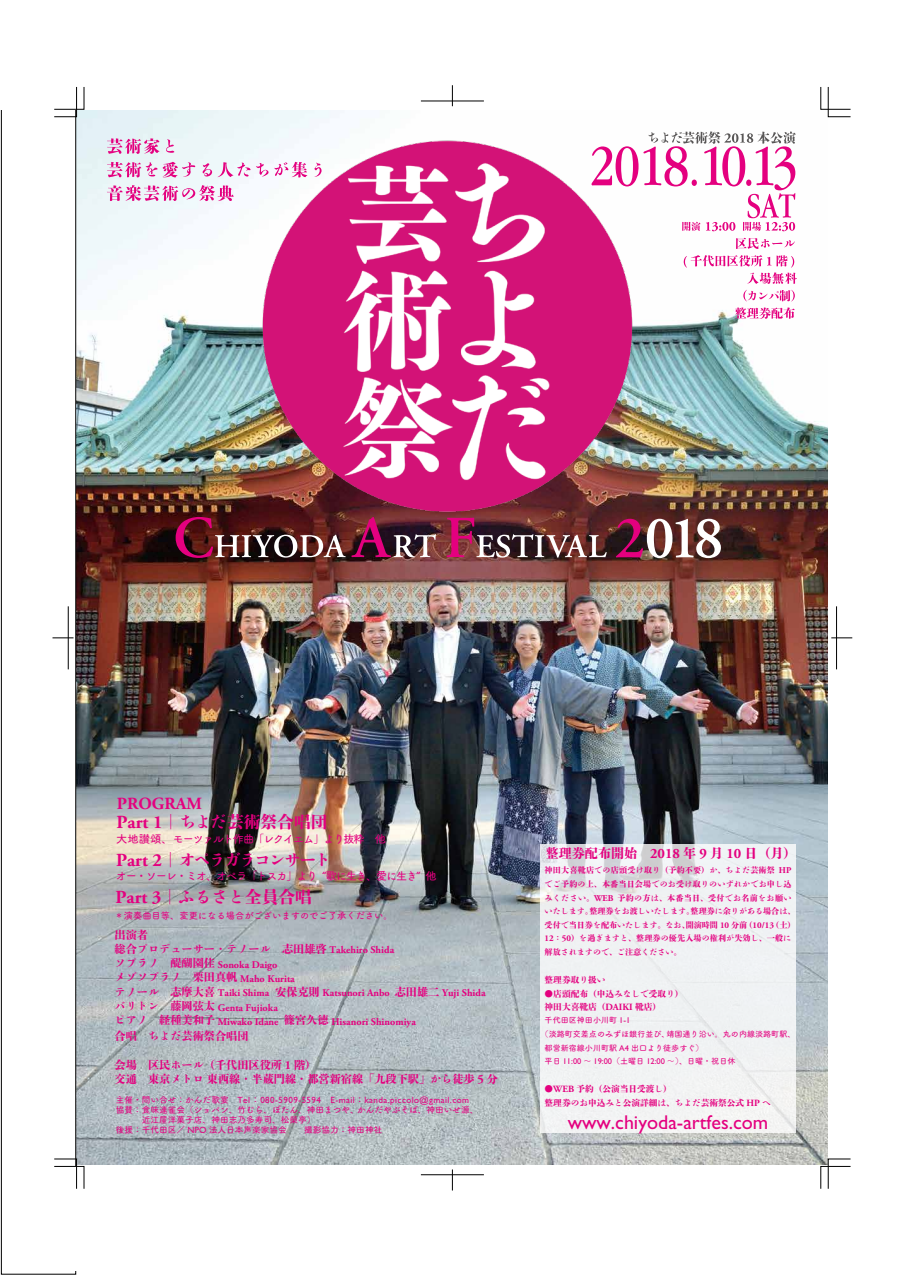
<style>
.page{position:relative;width:903px;height:1278px;background:#fff}
.page>*{position:absolute;margin:0;border:0;box-sizing:border-box;transform-origin:0 0}
.t1{font:19.95px "Gill Sans";color:#e4007f}
.t2{font:700 17.06px "Adobe Garamond Pro";color:#e4007f}
.t3{font:16.71px "Shuei Shogo M Std H";letter-spacing:-.005em;color:#e4007f}
.t4{font:16.71px "Shuei Shogo M Std H";letter-spacing:-.1em;color:#e4007f}
.t5{font:13.04px "Shuei Shogo M Std H";color:#e4007f}
.t6{font:11.2px/14.3px "Shuei Shogo M Std H";color:#e4007f}
.t7{font:11.2px "Tsuku A Rd Gothic Std D";letter-spacing:-.1em;color:#e4007f}
.t8{font:700 10.24px/14.3px "Adobe Garamond Pro";color:#e4007f}
.t9{font:9.28px "Tsuku A Rd Gothic Std D";letter-spacing:-.005em;color:#e4007f}
.t10{font:9.01px "Gill Sans";letter-spacing:.05em;color:#e4007f}
.t11{font:8.66px/9.9px "Tsuku B Rd Gothic Std D";color:#e4007f}
.t12{font:8.66px/13.7px "Shuei Shogo M Std H";color:#e4007f}
.t13{font:8.05px/13.7px "Shuei Shogo M Std H";letter-spacing:.015em;color:#e4007f}
.t14{font:8.05px "Tsuku B Rd Gothic Std D";color:#e4007f}
.s1{font-family:"Adobe Garamond Pro";font-weight:700;font-size:18.38px}
.s2{font-family:"Adobe Garamond Pro";font-weight:700;font-size:10.24px}
.s3{font-family:"Shuei Shogo M Std H";font-weight:400;font-size:11.2px}
.s4{font-family:"Adobe Garamond Pro";font-weight:700;font-size:12.25px}
.s5{font-family:"Tsuku B Rd Gothic Std D";font-size:8.66px}
.s6{font-family:"Gill Sans";font-size:9.01px}
.s7{font-family:"Adobe Garamond Pro";font-weight:700;font-size:14.35px}
.s8{font-family:"Adobe Garamond Pro";font-weight:700;font-size:8.84px}
.s9{font-family:"Adobe Garamond Pro";font-weight:700;font-size:9.54px}
.s10{font-family:"Gill Sans";font-size:8.4px}
</style>
<div class="page">
<img style="left:76px;top:109px;width:752px;height:1055px">
<img style="left:203px;top:109px;width:491px;height:463px">
<div style="left:1px;top:0;width:75px;height:1274px;border:1px solid #000"></div>
<div style="left:0;top:0;width:901px;height:109px;background:#fff"></div>
<div style="left:12px;top:1166px;width:885px;height:104px;background:#fff"></div>
<svg style="left:54px;top:1158px;width:30px;height:30px"></svg>
<svg style="left:54px;top:87px;width:30px;height:30px"></svg>
<svg style="left:820px;top:87px;width:31px;height:30px"></svg>
<svg style="left:820px;top:1158px;width:31px;height:30px"></svg>
<svg style="left:52px;top:637px;width:21px;height:1px"></svg>
<hr style="left:68px;top:606px;width:1px;height:63px;background:#000">
<svg style="left:831px;top:637px;width:21px;height:1px"></svg>
<hr style="left:836px;top:606px;width:1px;height:63px;background:#000">
<hr style="left:421px;top:101px;width:63px;height:1px;background:#000">
<svg style="left:452px;top:85px;width:1px;height:21px"></svg>
<hr style="left:421px;top:1174px;width:63px;height:1px;background:#000">
<svg style="left:452px;top:1169px;width:1px;height:21px"></svg>
<svg style="left:591px;top:131px;width:204px;height:100px"></svg>
<svg style="left:736px;top:238px;width:59px;height:11px"></svg>
<svg style="left:684px;top:255px;width:113px;height:29px"></svg>
<svg style="left:743px;top:290px;width:52px;height:11px"></svg>
<svg style="left:735px;top:307px;width:59px;height:12px"></svg>
<img style="left:176px;top:517px;width:260px;height:41px">
<img style="left:446px;top:517px;width:161px;height:40px">
<svg style="left:616px;top:519px;width:105px;height:39px"></svg>
<svg style="left:107px;top:138px;width:52px;height:16px"></svg>
<svg style="left:166px;top:139px;width:8px;height:14px"></svg>
<svg style="left:107px;top:162px;width:88px;height:15px"></svg>
<svg style="left:203px;top:163px;width:9px;height:13px"></svg>
<svg style="left:218px;top:162px;width:32px;height:15px"></svg>
<svg style="left:256px;top:163px;width:12px;height:14px"></svg>
<svg style="left:274px;top:162px;width:33px;height:15px"></svg>
<svg style="left:314px;top:162px;width:7px;height:15px"></svg>
<svg style="left:107px;top:185px;width:127px;height:16px"></svg>
<div style="left:540px;top:844px;width:255px;height:289px;background:#f0f2f3"></div>
<h2 class="t2" style="left:117px;top:793px;width:86px">PROGRAM</h2>
<h3 class="t3" style="left:117px;top:810px;width:212px"><span class="s1">Part 1</span>｜ちよだ芸術祭合唱団</h3>
<h3 class="t7" style="left:116px;top:829px;width:271px">大地讃頌、モーツァルト作曲「レクイエム」より抜粋　他</h3>
<h3 class="t4" style="left:116px;top:847px;width:217px"><span class="s1">Part 2</span>｜オペラガラコンサート</h3>
<h3 class="t7" style="left:116px;top:867px;width:322px">オー・ソーレ・ミオ、オペラ「トスカ」より “歌に生き、愛に生き” 他</h3>
<h3 class="t3" style="left:115px;top:884px;width:198px"><span class="s1">Part 3</span>｜ふるさと全員合唱</h3>
<p class="t9" style="left:115px;top:908px;width:280px">＊演奏曲目等、変更になる場合がございますのでご了承ください。</p>
<h3 class="t6" style="left:115px;top:927px;width:281px">出演者<br>総合プロデューサー・テノール　志田雄啓 <span class="s2">Takehiro Shida</span></h3>
<p class="t8" style="left:115px;top:957px;width:164px"><span class="s3">ソプラノ　醍醐園佳</span> Sonoka Daigo</p>
<h3 class="t6" style="left:115px;top:969px;width:182px">メゾソプラノ　栗田真帆 <span class="s2">Maho Kurita</span></h3>
<p class="t8" style="left:115px;top:986px;width:372px"><span class="s3">テノール　志摩大喜</span> Taiki Shima <span class="s3">安保克則</span> Katsunori Anbo <span class="s3">志田雄二</span> Yuji Shida<span class="s3">バリトン　藤岡弦太</span> Genta Fujioka<br><span class="s3">ピアノ　経種美和子</span> Miwako Idane <span class="s3">篠宮久徳</span> Hisanori Shinomiya</p>
<h3 class="t6" style="left:115px;top:1028px;width:135px">合唱　ちよだ芸術祭合唱団</h3>
<h3 class="t6" style="left:115px;top:1057px;width:385px">会場　区民ホール（千代田区役所 <span class="s4">1</span> 階）<br>交通　東京メトロ東西線・半蔵門線・都営新宿線「九段下駅」から徒歩 <span class="s4">5</span> 分</h3>
<p class="t10" style="left:116px;top:1094px;width:355px"><span class="s5">主催・問い合せ：かんだ歌宴　</span>Tel <span class="s5">：</span>080-5909-5594 E-mail<span class="s5">：</span>kanda.piccolo@gmail.com</p>
<p class="t11" style="left:116px;top:1104px;width:364px">協賛：食味連雀会（ショパン、竹むら、ぼたん、神田まつや、かんだやぶそば、神田いせ源、　　　近江屋洋菓子店、神田志乃多寿司、松榮亭）<br>後援：千代田区／ <span class="s6">NPO</span> 法人日本声楽家協会　　撮影協力：神田神社</p>
<h3 class="t5" style="left:546px;top:844px;width:252px">整理券配布開始　<span class="s7">2018</span> 年 <span class="s7">9</span> 月 <span class="s7">10</span> 日（月）</h3>
<p class="t13" style="left:545px;top:863px;width:252px">神田大喜靴店での店頭受け取り（予約不要）か、ちよだ芸術祭 <span class="s8">HP</span>でご予約の上、本番当日会場でのお受け取りのいずれかでお申し込みください。<span class="s8">WEB</span> 予約の方は、本番当日、受付でお名前をお願いいたします。整理券をお渡しいたします。整理券に余りがある場合は、受付で当日券を配布いたします。なお、開演時間 <span class="s8">10</span> 分前（<span class="s8">10/13</span>（土）<span class="s8">12</span>：<span class="s8">50</span>）を過ぎますと、整理券の優先入場の権利が失効し、一般に解放されますので、ご注意ください。</p>
<p class="t12" style="left:545px;top:972px;width:62px">整理券取り扱い</p>
<p class="t12" style="left:545px;top:986px;width:140px">●店頭配布（申込みなしで受取り）神田大喜靴店（<span class="s9">DAIKI</span> 靴店）</p>
<p class="t14" style="left:545px;top:1014px;width:87px">千代田区神田小川町 <span class="s10">1-1</span></p>
<p class="t14" style="left:541px;top:1027px;width:256px">（淡路町交差点のみずほ銀行並び、靖国通り沿い。丸の内線淡路町駅、</p>
<p class="t14" style="left:545px;top:1041px;width:160px">都営新宿線小川町駅 <span class="s10">A4</span> 出口より徒歩すぐ）</p>
<p class="t14" style="left:545px;top:1055px;width:192px">平日 <span class="s10">11:00</span> ～ <span class="s10">19:00</span>（土曜日 <span class="s10">12:00</span> ～）、日曜・祝日休</p>
<p class="t12" style="left:545px;top:1081px;width:228px">●<span class="s9">WEB</span> 予約（公演当日受渡し）<br>整理券のお申込みと公演詳細は、ちよだ芸術祭公式 <span class="s9">HP</span> へ</p>
<h1 class="t1" style="left:568px;top:1110px;width:202px">www.chiyoda-artfes.com</h1>
</div>
